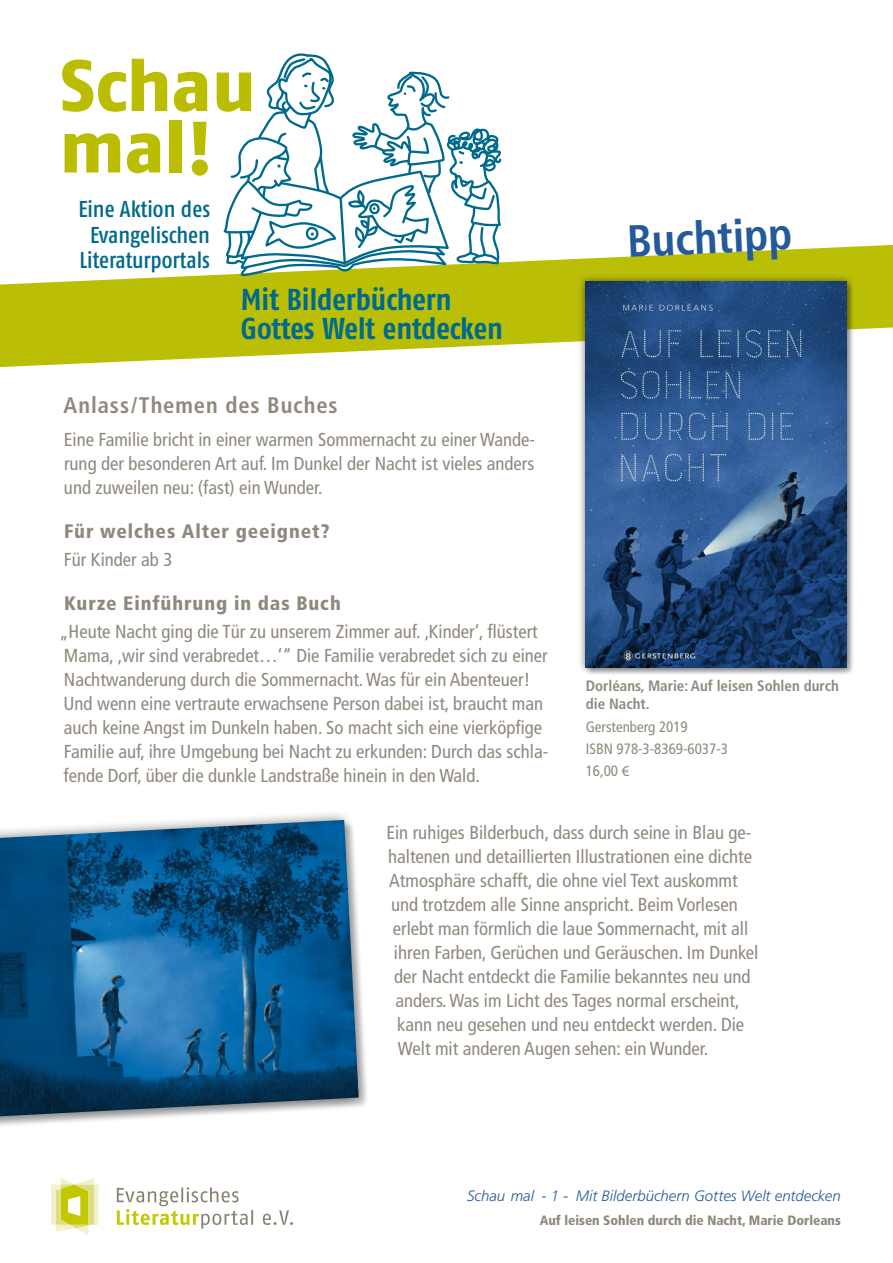
<style>
.page{position:relative;width:893px;height:1263px;background:#fff}
.page>*{position:absolute;margin:0;border:0;box-sizing:border-box;transform-origin:0 0}
.t1{font:72.6px "Fago No Exb";letter-spacing:-.005em;color:#bbbe00}
.t2{font:700 condensed 45px "Frutiger";color:#245a9c}
.t3{font:700 30.15px/29.1px "Fago Co";color:#006a8c}
.t4{font:22.95px/25.5px "Fago Co Med";color:#006a8c;text-align:center}
._01_Über_neu{font:700 condensed 22.5px "Frutiger";letter-spacing:.04em;color:#8f887d}
._02_Über_neu{font:900 condensed 19.5px "Frutiger";letter-spacing:.045em;color:#8f887d}
._10_Fließtext{font:condensed 18.75px/24px "Frutiger";color:#8f887d;text-align:justify}
.t5{font:italic 300 15px "Frutiger";color:#245a9c}
.Biblio_Angaben{font:700 condensed 15px/18px "Frutiger";color:#8f887d}
.Biblio_Angaben-2{font:condensed 15px "Frutiger";color:#8f887d}
.t6{font:900 condensed 13.5px "Frutiger";color:#8f887d}
.s1{font-family:"Myriad Pro";font-stretch:normal}
</style>
<div class="page">
<svg style="left:502px;top:245px;width:391px;height:20px;fill:#babe05"></svg>
<svg style="left:0;top:265px;width:893px;height:28px;fill:#babe05"></svg>
<svg style="left:0;top:293px;width:893px;height:74px;fill:#babe05"></svg>
<svg style="left:117px;top:1187px;width:176px;height:42px"></svg>
<hr style="left:94px;top:1184px;width:4px;height:41px;background:#f1f1ce">
<svg style="left:51px;top:1178px;width:43px;height:57px"></svg>
<svg style="left:220px;top:53px;width:282px;height:285px"></svg>
<div style="left:578px;top:274px;width:277px;height:401px;background:#000;opacity:.54"></div>
<img style="left:586px;top:282px;width:261px;height:385px">
<svg style="left:0;top:813px;width:367px;height:313px"></svg>
<img style="left:0;top:820px;width:359px;height:296px">
<h1 class="t1" style="left:60px;top:42px;width:197px">Schau</h1>
<h1 class="t1" style="left:59px;top:104px;width:155px">mal!</h1>
<p class="t4" style="left:78px;top:196px;width:133px">Eine Aktion des<br>Evangelischen<br>Literaturportals</p>
<h3 class="t3" style="left:241px;top:284px;width:264px">Mit Bilderbüchern<br>Gottes Welt entdecken</h3>
<p class="_01_Über_neu" style="left:64px;top:392px;width:276px">Anlass/Themen des Buches</p>
<p class="_10_Fließtext" style="left:64px;top:428px;width:473px">Eine Familie bricht in einer warmen Sommernacht zu einer Wande&shy;rung der besonderen Art auf. Im Dunkel der Nacht ist vieles anders und zuweilen neu: (fast) ein Wunder.</p>
<p class="_02_Über_neu" style="left:64px;top:519px;width:267px">Für welches Alter geeignet?</p>
<p class="_10_Fließtext" style="left:64px;top:548px;width:110px">Für Kinder ab 3</p>
<p class="_02_Über_neu" style="left:64px;top:591px;width:278px">Kurze Einführung in das Buch</p>
<p class="_10_Fließtext" style="left:59px;top:620px;width:491px;text-align:left">„Heute Nacht ging die Tür zu unserem Zimmer auf. ‚Kinder‘, flüstert Mama, ‚wir sind verabredet…‘“ Die Familie verabredet sich zu einer Nachtwanderung durch die Sommernacht. Was für ein Abenteuer!<br>Und wenn eine vertraute erwachsene Person dabei ist, braucht man auch keine Angst im Dunkeln haben. So macht sich eine vierköpfige Familie auf, ihre Umgebung bei Nacht zu erkunden: Durch das schla&shy;fende Dorf, über die dunkle Landstraße hinein in den Wald.</p>
<h2 class="t2" style="left:626px;top:215px;width:167px;rotate:-3deg">Buchtipp</h2>
<p class="Biblio_Angaben" style="left:586px;top:677px;width:255px">Dorléans, Marie: Auf leisen Sohlen durch die Nacht.</p>
<p class="Biblio_Angaben-2" style="left:586px;top:718px;width:104px">Gerstenberg 2019</p>
<p class="Biblio_Angaben-2" style="left:586px;top:740px;width:144px">ISBN 978-3-8369-6037-3</p>
<p class="Biblio_Angaben-2" style="left:586px;top:762px;width:45px">16,00 <span class="s1">€</span></p>
<p class="_10_Fließtext" style="left:386px;top:820px;width:367px">Ein ruhiges Bilderbuch, dass durch seine in Blau ge-</p>
<p class="_10_Fließtext" style="left:388px;top:844px;width:365px">haltenen und detaillierten Illustrationen eine dichte</p>
<p class="_10_Fließtext" style="left:389px;top:868px;width:350px">Atmosphäre schafft, die ohne viel Text auskommt</p>
<p class="_10_Fließtext" style="left:391px;top:892px;width:348px">und trotzdem alle Sinne anspricht. Beim Vorlesen</p>
<p class="_10_Fließtext" style="left:393px;top:916px;width:357px">erlebt man förmlich die laue Sommernacht, mit all</p>
<p class="_10_Fließtext" style="left:394px;top:940px;width:366px">ihren Farben, Gerüchen und Geräuschen. Im Dunkel</p>
<p class="_10_Fließtext" style="left:394px;top:964px;width:358px">der Nacht entdeckt die Familie bekanntes neu und</p>
<p class="_10_Fließtext" style="left:395px;top:988px;width:346px">anders. Was im Licht des Tages normal erscheint,</p>
<p class="_10_Fließtext" style="left:397px;top:1012px;width:349px">kann neu gesehen und neu entdeckt werden. Die</p>
<p class="_10_Fließtext" style="left:398px;top:1036px;width:312px">Welt mit anderen Augen sehen: ein Wunder.</p>
<p class="t5" style="left:467px;top:1187px;width:375px">Schau mal - 1 - Mit Bilderbüchern Gottes Welt entdecken</p>
<p class="t6" style="left:540px;top:1212px;width:303px">Auf leisen Sohlen durch die Nacht, Marie Dorleans</p>
</div>
